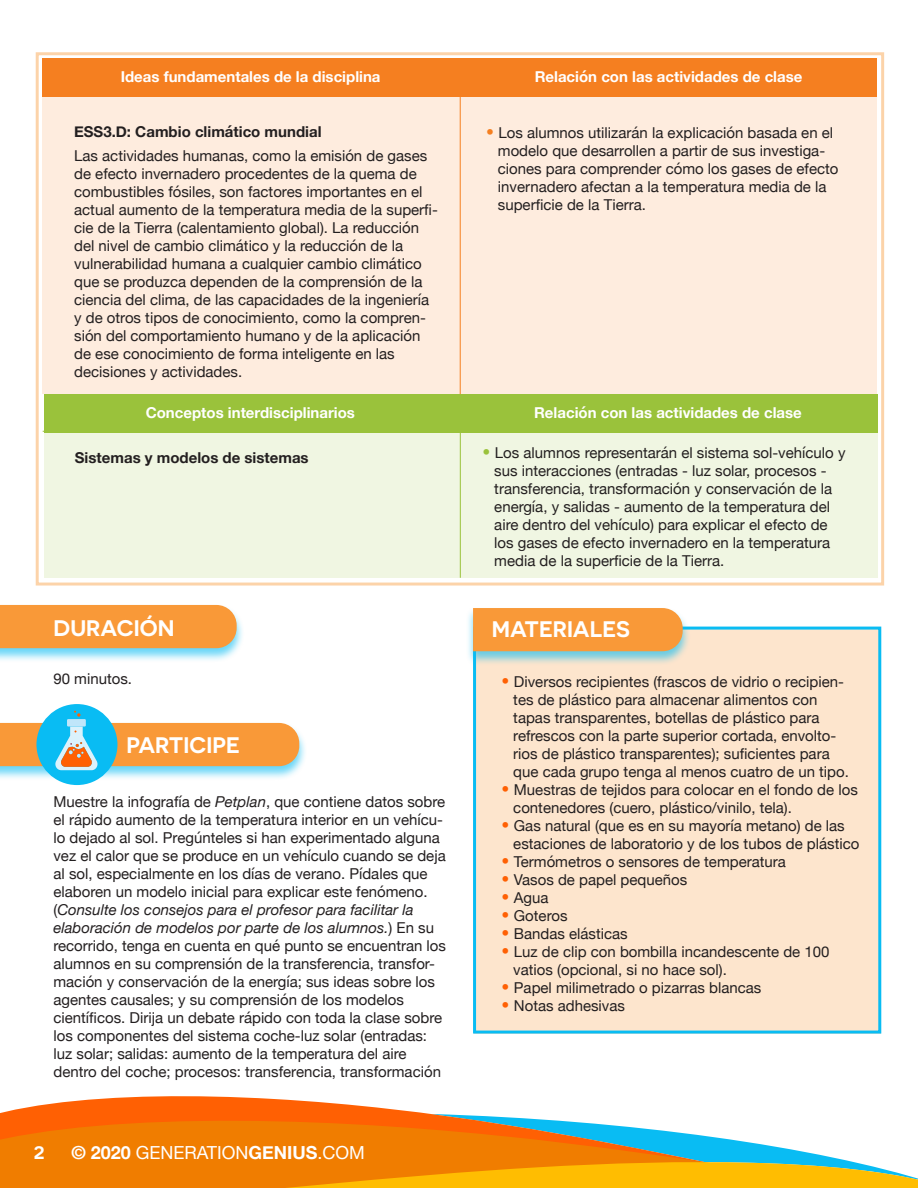
<style>
.page{position:relative;width:918px;height:1188px;background:#fff}
.page>*{position:absolute;margin:0;border:0;box-sizing:border-box;transform-origin:0 0}
.t1{font:600 22.5px "Novecentosanswide";color:#fff}
.t2{font:18px "Helvetica Neue";color:#fff}
.t3{font:600 18px "Novecentosanswide";color:#fff}
.t4{font:15px/18px "Helvetica Neue";color:#231f20}
.t5{font:700 15px "Helvetica Neue";color:#fff}
.t6{font:700 15px "Helvetica Neue";color:#231f20}
.s1{font-size:25.5px;color:#f57f20}
.s2{font-size:25.5px;color:#9ac23b}
.s3{font-style:italic}
.s4{font-weight:700}
.s5{font-size:25.5px;color:#ff6003}
</style>
<div class="page">
<div style="left:474px;top:627px;width:407px;height:407px;background:#fde5cd"></div>
<div style="left:473px;top:627px;width:408px;height:407px;border:3px solid #09bcf3"></div>
<svg style="left:0;top:1096px;width:431px;height:18px;fill:#ff6003"></svg>
<svg style="left:0;top:1114px;width:126px;height:74px;background:#f37600"></svg>
<svg style="left:126px;top:1114px;width:792px;height:74px"></svg>
<div style="left:44px;top:413px;width:834px;height:165px;background:#f0f6e2"></div>
<div style="left:44px;top:394px;width:834px;height:38px;background:#9ac23b"></div>
<hr style="left:460px;top:394px;width:1px;height:184px;background:#9ac23b">
<hr style="left:43px;top:431px;width:833px;height:1px;background:#9ac23b">
<div style="left:43px;top:59px;width:834px;height:335px;background:#feecde"></div>
<hr style="left:460px;top:59px;width:1px;height:335px;background:#f57f20">
<div style="left:42px;top:59px;width:834px;height:38px;background:#f57f20"></div>
<div style="left:0;top:604px;width:245px;height:59px;background:#09bcf3;opacity:.6"></div>
<div style="left:0;top:605px;width:237px;height:43px;background:#f99938"></div>
<div style="left:0;top:722px;width:307px;height:59px;background:#09bcf3;opacity:.6"></div>
<div style="left:36px;top:704px;width:81px;height:81px;background:#09bcf3;border-radius:50%"></div>
<div style="left:67px;top:719px;width:19px;height:8px;background:#bfe6fa"></div>
<svg style="left:74px;top:711px;width:7px;height:6px"></svg>
<svg style="left:0;top:723px;width:299px;height:47px"></svg>
<div style="left:466px;top:607px;width:225px;height:59px;background:#09bcf3;opacity:.6"></div>
<div style="left:473px;top:608px;width:210px;height:43px;background:#f99938"></div>
<p class="t5" style="left:121px;top:65px;width:261px">Ideas fundamentales de la disciplina</p>
<p class="t5" style="left:535px;top:65px;width:269px">Relación con las actividades de clase</p>
<p class="t6" style="left:74px;top:120px;width:249px">ESS3.D: Cambio climático mundial</p>
<p class="t4" style="left:74px;top:148px;width:365px">Las actividades humanas, como la emisión de gases de efecto invernadero procedentes de la quema de combustibles fósiles, son factores importantes en el actual aumento de la temperatura media de la superfi&shy;cie de la Tierra (calentamiento global). La reducción del nivel de cambio climático y la reducción de la vulnerabilidad humana a cualquier cambio climático que se produzca dependen de la comprensión de la ciencia del clima, de las capacidades de la ingeniería y de otros tipos de conocimiento, como la compren&shy;sión del comportamiento humano y de la aplicación de ese conocimiento de forma inteligente en las decisiones y actividades.</p>
<p class="t4" style="left:498px;top:124px;width:342px;text-indent:-13px"><span class="s1">•</span> Los alumnos utilizarán la explicación basada en el modelo que desarrollen a partir de sus investiga&shy;ciones para comprender cómo los gases de efecto invernadero afectan a la temperatura media de la superficie de la Tierra.</p>
<p class="t5" style="left:146px;top:401px;width:211px">Conceptos interdisciplinarios</p>
<p class="t5" style="left:534px;top:401px;width:269px">Relación con las actividades de clase</p>
<p class="t6" style="left:75px;top:446px;width:235px">Sistemas y modelos de sistemas</p>
<p class="t4" style="left:494px;top:445px;width:353px;text-indent:-13px"><span class="s2">•</span> Los alumnos representarán el sistema sol-vehículo y sus interacciones (entradas - luz solar, procesos - transferencia, transformación y conservación de la energía, y salidas - aumento de la temperatura del aire dentro del vehículo) para explicar el efecto de los gases de efecto invernadero en la temperatura media de la superficie de la Tierra.</p>
<p class="t1" style="left:53px;top:614px;width:122px">DURACIÓN</p>
<p class="t4" style="left:53px;top:671px;width:80px">90 minutos.</p>
<p class="t1" style="left:127px;top:731px;width:115px">PARTICIPE</p>
<p class="t4" style="left:53px;top:793px;width:394px">Muestre la infografía de <span class="s3">Petplan</span>, que contiene datos sobre el rápido aumento de la temperatura interior en un vehícu&shy;lo dejado al sol. Pregúnteles si han experimentado alguna vez el calor que se produce en un vehículo cuando se deja al sol, especialmente en los días de verano. Pídales que elaboren un modelo inicial para explicar este fenómeno. (<span class="s3">Consulte los consejos para el profesor para facilitar la elaboración de modelos por parte de los alumnos.</span>) En su recorrido, tenga en cuenta en qué punto se encuentran los alumnos en su comprensión de la transferencia, transfor&shy;mación y conservación de la energía; sus ideas sobre los agentes causales; y su comprensión de los modelos científicos. Dirija un debate rápido con toda la clase sobre los componentes del sistema coche-luz solar (entradas: luz solar; salidas: aumento de la temperatura del aire dentro del coche; procesos: transferencia, transformación</p>
<p class="t3" style="left:34px;top:1141px;width:12px">2</p>
<p class="t2" style="left:71px;top:1139px;width:295px"><span class="s4">© 2020</span> GENERATION<span class="s4">GENIUS</span>.COM</p>
<p class="t1" style="left:492px;top:615px;width:140px">MATERIALES</p>
<p class="t4" style="left:513px;top:673px;width:337px;text-indent:-13px"><span class="s5">•</span> Diversos recipientes (frascos de vidrio o recipien&shy;tes de plástico para almacenar alimentos con tapas transparentes, botellas de plástico para refrescos con la parte superior cortada, envolto&shy;rios de plástico transparentes); suficientes para que cada grupo tenga al menos cuatro de un tipo.</p>
<p class="t4" style="left:513px;top:781px;width:346px;text-indent:-13px"><span class="s5">•</span> Muestras de tejidos para colocar en el fondo de los contenedores (cuero, plástico/vinilo, tela).</p>
<p class="t4" style="left:513px;top:817px;width:348px;text-indent:-13px"><span class="s5">•</span> Gas natural (que es en su mayoría metano) de las estaciones de laboratorio y de los tubos de plástico</p>
<p class="t4" style="left:501px;top:853px;width:287px"><span class="s5">•</span> Termómetros o sensores de temperatura</p>
<p class="t4" style="left:501px;top:871px;width:188px"><span class="s5">•</span> Vasos de papel pequeños</p>
<p class="t4" style="left:501px;top:889px;width:49px"><span class="s5">•</span> Agua</p>
<p class="t4" style="left:501px;top:907px;width:68px"><span class="s5">•</span> Goteros</p>
<p class="t4" style="left:501px;top:925px;width:128px"><span class="s5">•</span> Bandas elásticas</p>
<p class="t4" style="left:513px;top:943px;width:318px;text-indent:-13px"><span class="s5">•</span> Luz de clip con bombilla incandescente de 100 vatios (opcional, si no hace sol).</p>
<p class="t4" style="left:501px;top:979px;width:262px"><span class="s5">•</span> Papel milimetrado o pizarras blancas</p>
<p class="t4" style="left:501px;top:997px;width:126px"><span class="s5">•</span> Notas adhesivas</p>
</div>
